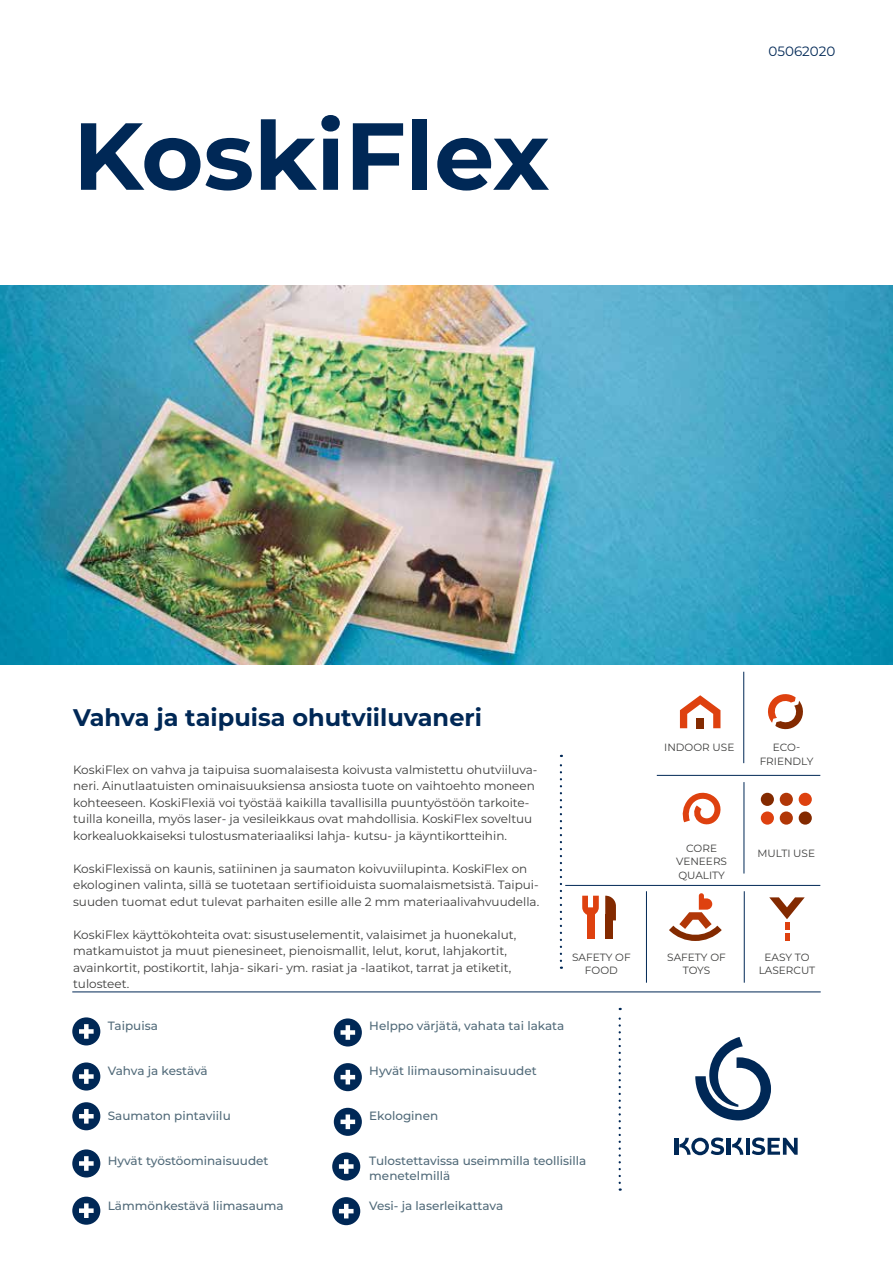
<style>
.page{position:relative;width:893px;height:1263px;background:#fff}
.page>*{position:absolute;margin:0;border:0;box-sizing:border-box;transform-origin:0 0}
.t1{font:700 94.95px "Montserrat";color:#002856}
.t2{font:700 24px "Montserrat";color:#002856}
.t3{font:13.5px "Montserrat";color:#002856}
.t4{font:12px/16.5px "Montserrat";color:#3c3c3b}
.t5{font:500 12px/15px "Montserrat";color:#516a79}
.t6{font:10.5px/13.5px "Montserrat";color:#3c3c3b;text-align:center}
</style>
<div class="page">
<img style="left:0;top:286px;width:893px;height:378px">
<hr style="left:746px;top:1138px;width:3px;height:17px;background:#002856">
<hr style="left:674px;top:1138px;width:4px;height:17px;background:#002856">
<hr style="left:727px;top:1138px;width:4px;height:17px;background:#002856">
<svg style="left:752px;top:1137px;width:46px;height:18px"></svg>
<svg style="left:679px;top:1137px;width:45px;height:18px"></svg>
<svg style="left:732px;top:1138px;width:11px;height:17px"></svg>
<svg style="left:695px;top:1037px;width:76px;height:83px"></svg>
<svg style="left:560px;top:755px;width:2px;height:214px"></svg>
<svg style="left:619px;top:1008px;width:2px;height:183px"></svg>
<div style="left:72px;top:1017px;width:28px;height:28px;background:#002856;border-radius:50%"></div>
<div style="left:84px;top:1024px;width:5px;height:15px;background:#fff"></div>
<div style="left:79px;top:1029px;width:15px;height:5px;background:#fff"></div>
<div style="left:334px;top:1018px;width:28px;height:28px;background:#002856;border-radius:50%"></div>
<svg style="left:346px;top:1025px;width:4px;height:15px"></svg>
<div style="left:341px;top:1030px;width:14px;height:5px;background:#fff"></div>
<div style="left:72px;top:1062px;width:28px;height:28px;background:#002856;border-radius:50%"></div>
<div style="left:84px;top:1069px;width:5px;height:15px;background:#fff"></div>
<div style="left:79px;top:1074px;width:15px;height:5px;background:#fff"></div>
<div style="left:334px;top:1063px;width:28px;height:28px;background:#002856;border-radius:50%"></div>
<hr style="left:346px;top:1070px;width:4px;height:14px;background:#fff">
<hr style="left:341px;top:1075px;width:14px;height:4px;background:#fff">
<div style="left:334px;top:1108px;width:28px;height:28px;background:#002856;border-radius:50%"></div>
<hr style="left:346px;top:1114px;width:4px;height:15px;background:#fff">
<div style="left:341px;top:1119px;width:14px;height:5px;background:#fff"></div>
<div style="left:332px;top:1152px;width:28px;height:28px;background:#002856;border-radius:50%"></div>
<svg style="left:344px;top:1159px;width:4px;height:15px"></svg>
<div style="left:339px;top:1164px;width:15px;height:5px;background:#fff"></div>
<div style="left:332px;top:1197px;width:28px;height:28px;background:#002856;border-radius:50%"></div>
<hr style="left:344px;top:1204px;width:4px;height:14px;background:#fff">
<hr style="left:339px;top:1209px;width:15px;height:4px;background:#fff">
<div style="left:72px;top:1102px;width:28px;height:28px;background:#002856;border-radius:50%"></div>
<div style="left:84px;top:1109px;width:5px;height:14px;background:#fff"></div>
<hr style="left:79px;top:1114px;width:15px;height:4px;background:#fff">
<div style="left:72px;top:1149px;width:28px;height:28px;background:#002856;border-radius:50%"></div>
<div style="left:84px;top:1156px;width:5px;height:15px;background:#fff"></div>
<div style="left:79px;top:1161px;width:15px;height:5px;background:#fff"></div>
<div style="left:72px;top:1197px;width:28px;height:28px;background:#002856;border-radius:50%"></div>
<div style="left:84px;top:1203px;width:5px;height:15px;background:#fff"></div>
<div style="left:79px;top:1208px;width:15px;height:5px;background:#fff"></div>
<hr style="left:72px;top:991px;width:749px;height:1px;background:#002856">
<hr style="left:657px;top:775px;width:163px;height:1px;background:#002856">
<hr style="left:565px;top:885px;width:255px;height:1px;background:#002856">
<hr style="left:743px;top:672px;width:1px;height:91px;background:#002856">
<hr style="left:646px;top:891px;width:1px;height:92px;background:#002856">
<hr style="left:744px;top:891px;width:1px;height:92px;background:#002856">
<hr style="left:744px;top:782px;width:1px;height:91px;background:#002856">
<svg style="left:768px;top:694px;width:35px;height:36px"></svg>
<svg style="left:683px;top:792px;width:38px;height:33px"></svg>
<div style="left:761px;top:793px;width:13px;height:13px;background:#832a00;border-radius:50%"></div>
<div style="left:799px;top:811px;width:13px;height:14px;background:#832a00;border-radius:50%"></div>
<div style="left:780px;top:793px;width:13px;height:13px;background:#b13707;border-radius:50%"></div>
<div style="left:780px;top:811px;width:13px;height:14px;background:#b13707;border-radius:50%"></div>
<div style="left:799px;top:793px;width:13px;height:13px;background:#de410f;border-radius:50%"></div>
<div style="left:761px;top:811px;width:13px;height:14px;background:#de410f;border-radius:50%"></div>
<svg style="left:605px;top:896px;width:11px;height:24px"></svg>
<div style="left:605px;top:914px;width:7px;height:24px;background:#832a00"></div>
<svg style="left:582px;top:896px;width:17px;height:19px"></svg>
<div style="left:587px;top:914px;width:7px;height:24px;background:#de410f"></div>
<svg style="left:669px;top:893px;width:53px;height:48px"></svg>
<svg style="left:769px;top:897px;width:36px;height:44px"></svg>
<svg style="left:680px;top:695px;width:40px;height:33px"></svg>
<h1 class="t1" style="left:73px;top:88px;width:478px">KoskiFlex</h1>
<h2 class="t2" style="left:73px;top:700px;width:410px">Vahva ja taipuisa ohutviiluvaneri</h2>
<p class="t3" style="left:769px;top:42px;width:68px">05062020</p>
<p class="t6" style="left:664px;top:740px;width:72px">INDOOR USE</p>
<p class="t6" style="left:760px;top:740px;width:55px">ECO-<br>FRIENDLY</p>
<p class="t4" style="left:73px;top:760px;width:466px">KoskiFlex on vahva ja taipuisa suomalaisesta koivusta valmistettu ohutviiluva&shy;neri. Ainutlaatuisten ominaisuuksiensa ansiosta tuote on vaihtoehto moneen kohteeseen. KoskiFlexiä voi työstää kaikilla tavallisilla puuntyöstöön tarkoite&shy;tuilla koneilla, myös laser- ja vesileikkaus ovat mahdollisia. KoskiFlex soveltuu korkealuokkaiseksi tulostusmateriaaliksi lahja- kutsu- ja käyntikortteihin.</p>
<p class="t4" style="left:73px;top:859px;width:468px">KoskiFlexissä on kaunis, satiininen ja saumaton koivuviilupinta. KoskiFlex on ekologinen valinta, sillä se tuotetaan sertifioiduista suomalaismetsistä. Taipui&shy;suuden tuomat edut tulevat parhaiten esille alle 2 mm materiaalivahvuudella.</p>
<p class="t4" style="left:73px;top:925px;width:445px">KoskiFlex käyttökohteita ovat: sisustuselementit, valaisimet ja huonekalut, matkamuistot ja muut pienesineet, pienoismallit, lelut, korut, lahjakortit, avainkortit, postikortit, lahja- sikari- ym. rasiat ja -laatikot, tarrat ja etiketit, tulosteet.</p>
<p class="t5" style="left:108px;top:1018px;width:52px">Taipuisa</p>
<p class="t5" style="left:108px;top:1063px;width:102px">Vahva ja kestävä</p>
<p class="t5" style="left:108px;top:1108px;width:124px">Saumaton pintaviilu</p>
<p class="t5" style="left:108px;top:1153px;width:162px">Hyvät työstöominaisuudet</p>
<p class="t5" style="left:108px;top:1198px;width:178px">Lämmönkestävä liimasauma</p>
<p class="t6" style="left:676px;top:841px;width:52px">CORE<br>VENEERS<br>QUALITY</p>
<p class="t6" style="left:757px;top:846px;width:59px">MULTI USE</p>
<p class="t6" style="left:572px;top:950px;width:60px">SAFETY OF<br>FOOD</p>
<p class="t6" style="left:667px;top:950px;width:60px">SAFETY OF<br>TOYS</p>
<p class="t6" style="left:759px;top:950px;width:58px">EASY TO<br>LASERCUT</p>
<p class="t5" style="left:369px;top:1018px;width:197px">Helppo värjätä, vahata tai lakata</p>
<p class="t5" style="left:369px;top:1063px;width:169px">Hyvät liimausominaisuudet</p>
<p class="t5" style="left:369px;top:1108px;width:71px">Ekologinen</p>
<p class="t5" style="left:369px;top:1153px;width:219px">Tulostettavissa useimmilla teollisilla menetelmillä</p>
<p class="t5" style="left:369px;top:1198px;width:135px">Vesi- ja laserleikattava</p>
</div>
